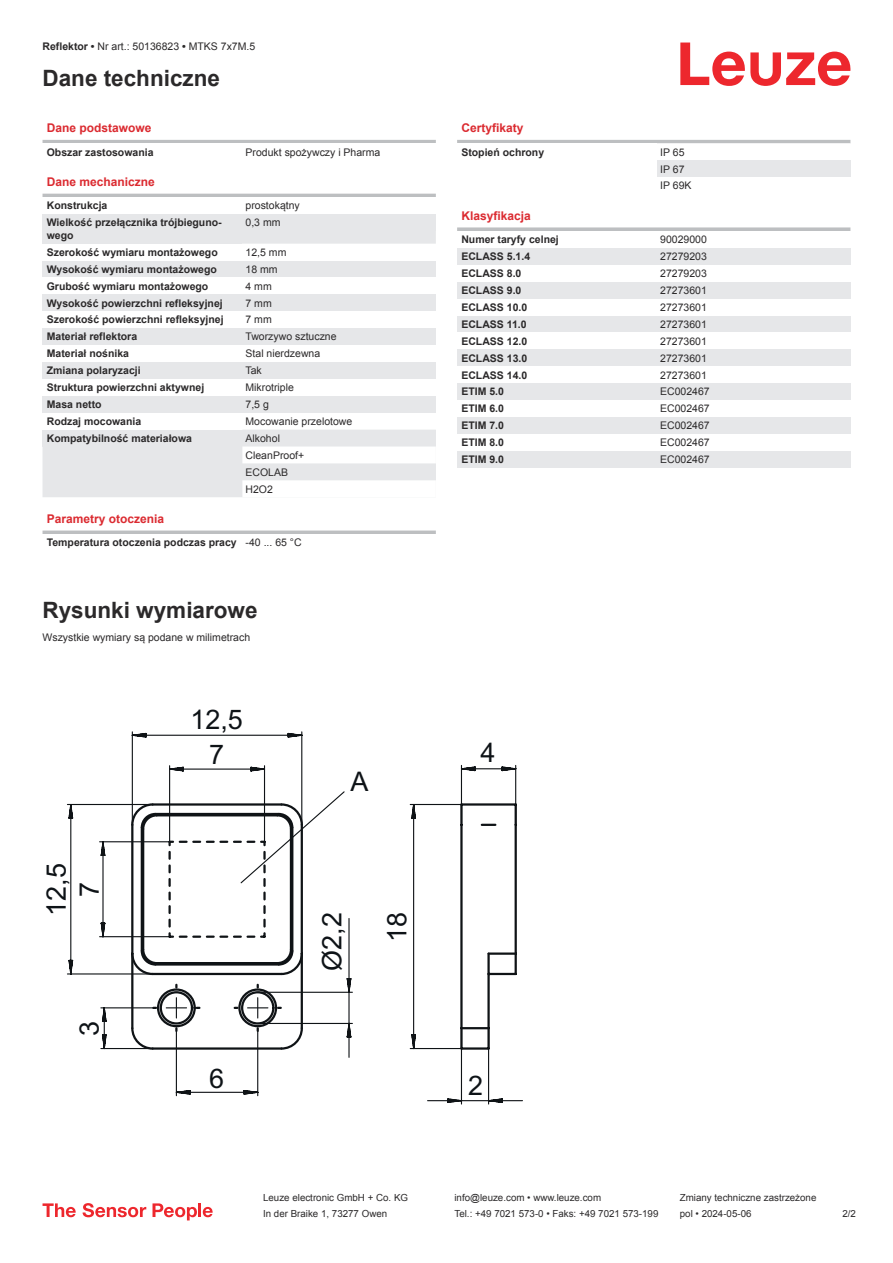
<style>
.page{position:relative;width:893px;height:1263px;background:#fff}
.page>*{position:absolute;margin:0;border:0;box-sizing:border-box;transform-origin:0 0}
.t1{font:27px/34.7px "Arial";color:#0e1317;text-align:center}
.t2{font:700 22.5px "Arial";color:#2b292a}
.t3{font:700 12px "Arial";color:#db2a30}
.t4{font:700 10.5px/12.6px "Arial";color:#2b292a}
.t5{font:10.5px/17px "Arial";color:#2b292a}
.t6{font:9.75px "Arial";color:#2b292a}
.s1{font-weight:700}
.s2{font-weight:400}
</style>
<div class="page">
<svg style="left:680px;top:43px;width:170px;height:43px"></svg>
<div style="left:43px;top:231px;width:393px;height:266px;background:#e6e7e9"></div>
<hr style="left:43px;top:140px;width:393px;height:3px;background:#bdbfc1">
<hr style="left:43px;top:194px;width:393px;height:3px;background:#bdbfc1">
<div style="left:43px;top:214px;width:199px;height:30px;background:#e6e7e9"></div>
<div style="left:242px;top:214px;width:194px;height:17px;background:#e6e7e9"></div>
<div style="left:43px;top:244px;width:199px;height:17px;background:#fff"></div>
<div style="left:242px;top:244px;width:194px;height:17px;background:#fff"></div>
<div style="left:43px;top:261px;width:199px;height:16px;background:#e6e7e9"></div>
<div style="left:242px;top:261px;width:194px;height:16px;background:#e6e7e9"></div>
<div style="left:43px;top:277px;width:199px;height:17px;background:#fff"></div>
<div style="left:242px;top:277px;width:194px;height:17px;background:#fff"></div>
<div style="left:43px;top:294px;width:199px;height:17px;background:#e6e7e9"></div>
<div style="left:242px;top:294px;width:194px;height:17px;background:#e6e7e9"></div>
<div style="left:43px;top:311px;width:199px;height:17px;background:#fff"></div>
<div style="left:242px;top:311px;width:194px;height:17px;background:#fff"></div>
<div style="left:43px;top:328px;width:199px;height:17px;background:#e6e7e9"></div>
<div style="left:242px;top:328px;width:194px;height:17px;background:#e6e7e9"></div>
<div style="left:43px;top:345px;width:199px;height:17px;background:#fff"></div>
<div style="left:242px;top:345px;width:194px;height:17px;background:#fff"></div>
<div style="left:43px;top:362px;width:199px;height:17px;background:#e6e7e9"></div>
<div style="left:242px;top:362px;width:194px;height:17px;background:#e6e7e9"></div>
<div style="left:43px;top:379px;width:199px;height:17px;background:#fff"></div>
<div style="left:242px;top:379px;width:194px;height:17px;background:#fff"></div>
<div style="left:43px;top:396px;width:199px;height:17px;background:#e6e7e9"></div>
<div style="left:242px;top:396px;width:194px;height:17px;background:#e6e7e9"></div>
<div style="left:43px;top:413px;width:199px;height:17px;background:#fff"></div>
<div style="left:242px;top:413px;width:194px;height:17px;background:#fff"></div>
<div style="left:43px;top:430px;width:199px;height:16px;background:#e6e7e9"></div>
<svg style="left:242px;top:430px;width:194px;height:67px"></svg>
<svg style="left:43px;top:530px;width:393px;height:4px;background:#c6c7c9"></svg>
<hr style="left:457px;top:140px;width:393px;height:3px;background:#bdbfc1">
<svg style="left:657px;top:143px;width:193px;height:1px"></svg>
<div style="left:657px;top:160px;width:193px;height:17px;background:#e6e7e9"></div>
<svg style="left:457px;top:227px;width:393px;height:4px;background:#c4c6c8"></svg>
<div style="left:457px;top:248px;width:200px;height:17px;background:#e6e7e9"></div>
<div style="left:657px;top:248px;width:193px;height:17px;background:#e6e7e9"></div>
<div style="left:457px;top:282px;width:200px;height:17px;background:#e6e7e9"></div>
<div style="left:657px;top:282px;width:193px;height:17px;background:#e6e7e9"></div>
<div style="left:457px;top:316px;width:200px;height:16px;background:#e6e7e9"></div>
<div style="left:657px;top:316px;width:193px;height:16px;background:#e6e7e9"></div>
<div style="left:457px;top:349px;width:200px;height:17px;background:#e6e7e9"></div>
<div style="left:657px;top:349px;width:193px;height:17px;background:#e6e7e9"></div>
<div style="left:457px;top:383px;width:200px;height:17px;background:#e6e7e9"></div>
<div style="left:657px;top:383px;width:193px;height:17px;background:#e6e7e9"></div>
<div style="left:457px;top:417px;width:200px;height:17px;background:#e6e7e9"></div>
<div style="left:657px;top:417px;width:193px;height:17px;background:#e6e7e9"></div>
<div style="left:457px;top:451px;width:200px;height:17px;background:#e6e7e9"></div>
<div style="left:657px;top:451px;width:193px;height:17px;background:#e6e7e9"></div>
<svg style="left:43px;top:1203px;width:33px;height:14px"></svg>
<svg style="left:83px;top:1203px;width:63px;height:14px"></svg>
<svg style="left:153px;top:1203px;width:44px;height:17px"></svg>
<hr style="left:198px;top:1203px;width:3px;height:14px;background:#ed272d">
<svg style="left:203px;top:1207px;width:10px;height:10px"></svg>
<svg style="left:67px;top:764px;width:456px;height:340px"></svg>
<hr style="left:461px;top:1027px;width:28px;height:2px;background:#0f1316">
<hr style="left:489px;top:952px;width:27px;height:3px;background:#0f1316">
<svg style="left:482px;top:824px;width:13px;height:2px"></svg>
<svg style="left:130px;top:802px;width:174px;height:249px"></svg>
<p class="t5" style="left:43px;top:39px;width:214px"><span class="s1">Reflektor •</span> Nr art.: 50136823 <span class="s1">•</span> MTKS 7x7M.5</p>
<h2 class="t2" style="left:43px;top:70px;width:179px">Dane techniczne</h2>
<p class="t3" style="left:47px;top:123px;width:106px">Dane podstawowe</p>
<p class="t4" style="left:47px;top:147px;width:108px">Obszar zastosowania</p>
<p class="t5" style="left:246px;top:143px;width:136px">Produkt spożywczy i Pharma</p>
<p class="t3" style="left:47px;top:177px;width:110px">Dane mechaniczne</p>
<p class="t4" style="left:47px;top:200px;width:62px">Konstrukcja</p>
<p class="t5" style="left:246px;top:197px;width:56px">prostokątny</p>
<p class="t4" style="left:47px;top:216px;width:176px">Wielkość przełącznika trójbieguno&shy;wego</p>
<p class="t5" style="left:246px;top:215px;width:37px">0,3 mm</p>
<p class="t4" style="left:47px;top:246px;width:172px">Szerokość wymiaru montażowego</p>
<p class="t5" style="left:246px;top:245px;width:42px">12,5 mm</p>
<p class="t4" style="left:47px;top:263px;width:172px">Wysokość wymiaru montażowego</p>
<p class="t5" style="left:246px;top:262px;width:34px">18 mm</p>
<p class="t4" style="left:47px;top:280px;width:163px">Grubość wymiaru montażowego</p>
<p class="t5" style="left:246px;top:278px;width:28px">4 mm</p>
<p class="t4" style="left:47px;top:297px;width:178px">Wysokość powierzchni refleksyjnej</p>
<p class="t5" style="left:246px;top:295px;width:28px">7 mm</p>
<p class="t4" style="left:47px;top:314px;width:178px">Szerokość powierzchni refleksyjnej</p>
<p class="t5" style="left:246px;top:312px;width:28px">7 mm</p>
<p class="t4" style="left:47px;top:330px;width:92px">Materiał reflektora</p>
<p class="t5" style="left:246px;top:329px;width:93px">Tworzywo sztuczne</p>
<p class="t4" style="left:47px;top:347px;width:84px">Materiał nośnika</p>
<p class="t5" style="left:246px;top:346px;width:76px">Stal nierdzewna</p>
<p class="t4" style="left:47px;top:365px;width:95px">Zmiana polaryzacji</p>
<p class="t5" style="left:246px;top:363px;width:18px">Tak</p>
<p class="t4" style="left:47px;top:382px;width:159px">Struktura powierzchni aktywnej</p>
<p class="t5" style="left:246px;top:380px;width:50px">Mikrotriple</p>
<p class="t4" style="left:47px;top:399px;width:56px">Masa netto</p>
<p class="t5" style="left:246px;top:396px;width:25px">7,5 g</p>
<p class="t4" style="left:47px;top:416px;width:96px">Rodzaj mocowania</p>
<p class="t5" style="left:246px;top:414px;width:108px">Mocowanie przelotowe</p>
<p class="t4" style="left:47px;top:432px;width:147px">Kompatybilność materiałowa</p>
<p class="t5" style="left:246px;top:431px;width:60px">Alkohol<br>CleanProof+<br>ECOLAB<br>H2O2</p>
<p class="t3" style="left:47px;top:514px;width:119px">Parametry otoczenia</p>
<p class="t4" style="left:47px;top:537px;width:256px">Temperatura otoczenia podczas pracy <span class="s2">-40 ... 65 °C</span></p>
<h2 class="t2" style="left:43px;top:602px;width:217px">Rysunki wymiarowe</h2>
<p class="t5" style="left:43px;top:629px;width:209px">Wszystkie wymiary są podane w milimetrach</p>
<h1 class="t1" style="left:41px;top:916px;width:54px;line-height:33.3px;rotate:-90deg">12,5<br>7</h1>
<h1 class="t1" style="left:74px;top:1035px;width:17px;rotate:-90deg">3</h1>
<h1 class="t1" style="left:190px;top:704px;width:54px">12,5<br>7</h1>
<h1 class="t1" style="left:209px;top:1062px;width:17px">6</h1>
<h1 class="t1" style="left:350px;top:765px;width:20px">A</h1>
<h1 class="t1" style="left:316px;top:971px;width:60px;rotate:-90deg">Ø2,2</h1>
<h1 class="t1" style="left:381px;top:942px;width:32px;rotate:-90deg">18</h1>
<p class="t3" style="left:461px;top:123px;width:64px">Certyfikaty</p>
<p class="t4" style="left:461px;top:146px;width:84px">Stopień ochrony</p>
<p class="t5" style="left:660px;top:144px;width:33px">IP 65<br>IP 67<br>IP 69K</p>
<p class="t3" style="left:461px;top:211px;width:71px">Klasyfikacja</p>
<p class="t4" style="left:461px;top:234px;width:99px">Numer taryfy celnej</p>
<p class="t5" style="left:660px;top:232px;width:48px">90029000</p>
<p class="t4" style="left:461px;top:251px;width:70px">ECLASS 5.1.4</p>
<p class="t5" style="left:660px;top:249px;width:48px">27279203</p>
<p class="t4" style="left:461px;top:268px;width:62px">ECLASS 8.0</p>
<p class="t5" style="left:660px;top:266px;width:48px">27279203</p>
<p class="t4" style="left:461px;top:285px;width:62px">ECLASS 9.0</p>
<p class="t5" style="left:660px;top:283px;width:48px">27273601</p>
<p class="t4" style="left:461px;top:302px;width:67px">ECLASS 10.0</p>
<p class="t5" style="left:660px;top:300px;width:48px">27273601</p>
<p class="t4" style="left:461px;top:319px;width:67px">ECLASS 11.0</p>
<p class="t5" style="left:660px;top:317px;width:48px">27273601</p>
<p class="t4" style="left:461px;top:336px;width:67px">ECLASS 12.0</p>
<p class="t5" style="left:660px;top:333px;width:48px">27273601</p>
<p class="t4" style="left:461px;top:353px;width:67px">ECLASS 13.0</p>
<p class="t5" style="left:660px;top:350px;width:48px">27273601</p>
<p class="t4" style="left:461px;top:369px;width:67px">ECLASS 14.0</p>
<p class="t5" style="left:660px;top:367px;width:48px">27273601</p>
<p class="t4" style="left:461px;top:386px;width:44px">ETIM 5.0</p>
<p class="t5" style="left:660px;top:384px;width:51px">EC002467</p>
<p class="t4" style="left:461px;top:403px;width:44px">ETIM 6.0</p>
<p class="t5" style="left:660px;top:401px;width:51px">EC002467</p>
<p class="t4" style="left:461px;top:420px;width:44px">ETIM 7.0</p>
<p class="t5" style="left:660px;top:418px;width:51px">EC002467</p>
<p class="t4" style="left:461px;top:437px;width:44px">ETIM 8.0</p>
<p class="t5" style="left:660px;top:435px;width:51px">EC002467</p>
<p class="t4" style="left:461px;top:454px;width:44px">ETIM 9.0</p>
<p class="t5" style="left:660px;top:452px;width:51px">EC002467</p>
<h1 class="t1" style="left:480px;top:737px;width:17px">4</h1>
<h1 class="t1" style="left:468px;top:1070px;width:17px">2</h1>
<p class="t6" style="left:263px;top:1194px;width:146px">Leuze electronic GmbH + Co. KG</p>
<p class="t6" style="left:454px;top:1194px;width:148px">info@leuze.com • www.leuze.com</p>
<p class="t6" style="left:680px;top:1191px;width:138px">Zmiany techniczne zastrzeżone</p>
<p class="t6" style="left:263px;top:1210px;width:126px">In der Braike 1, 73277 Owen</p>
<p class="t6" style="left:454px;top:1210px;width:205px">Tel.: +49 7021 573-0 • Faks: +49 7021 573-199</p>
<p class="t6" style="left:680px;top:1210px;width:73px">pol • 2024-05-06</p>
<p class="t6" style="left:842px;top:1210px;width:15px">2 /2</p>
</div>
